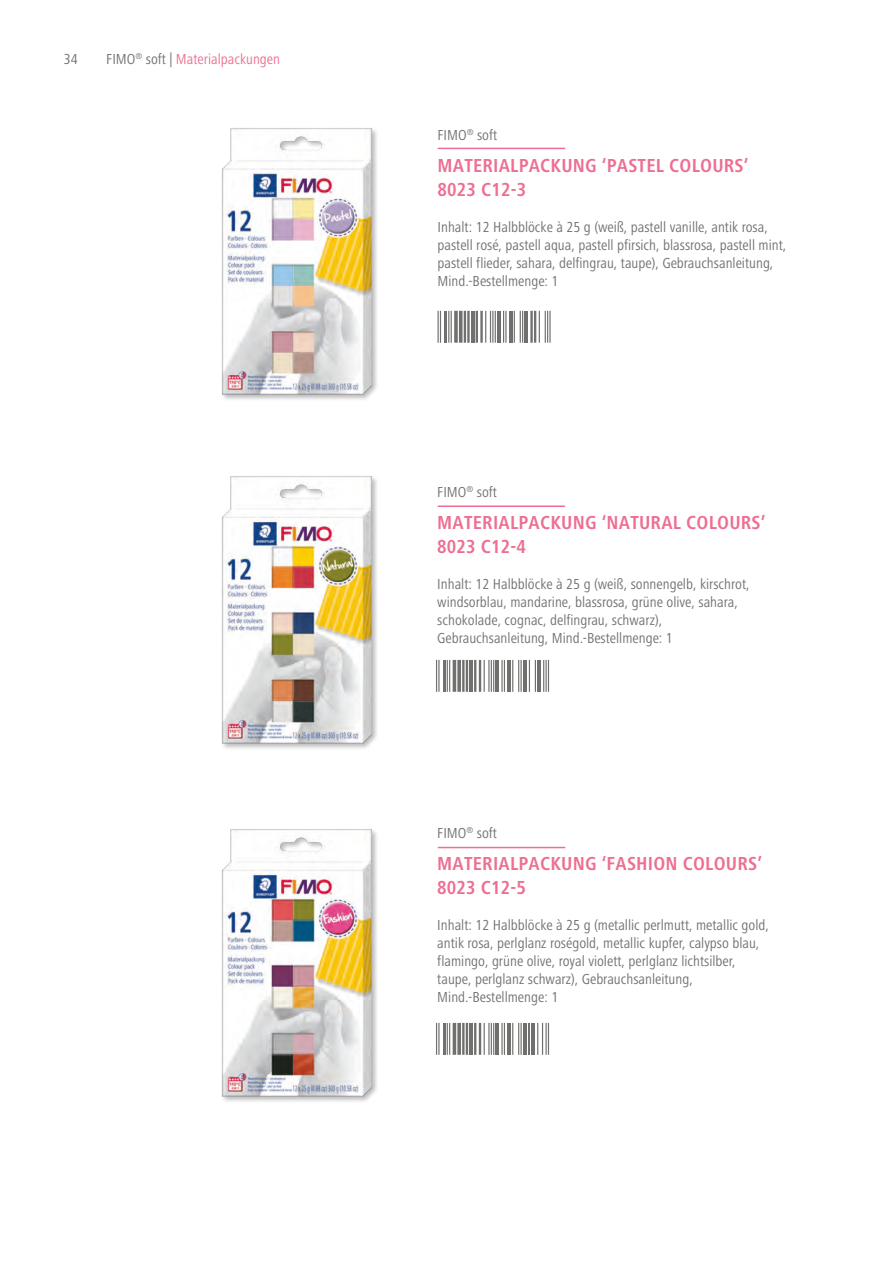
<style>
.page{position:relative;width:893px;height:1263px;background:#fff}
.page>*{position:absolute;margin:0;border:0;box-sizing:border-box;transform-origin:0 0}
.t1{font:700 condensed 19.5px/23.4px "Frutiger Next LTW1 G";letter-spacing:.01em;color:#ed6e91}
.t2{font:condensed 15px/18px "Frutiger Next LTW1 G";color:#70706f}
.t3{font:condensed 15px "Frutiger Next LTW1 G";color:#ed6e91}
.s1{color:#70706f}
</style>
<div class="page">
<hr style="left:438px;top:148px;width:127px;height:1px;background:#ed6e91">
<img style="left:222px;top:128px;width:155px;height:272px">
<hr style="left:440px;top:311px;width:1px;height:32px;background:#70706f">
<hr style="left:437px;top:311px;width:2px;height:32px;background:#70706f">
<hr style="left:445px;top:311px;width:2px;height:32px;background:#70706f">
<hr style="left:451px;top:311px;width:1px;height:32px;background:#70706f">
<hr style="left:448px;top:311px;width:1px;height:32px;background:#70706f">
<hr style="left:459px;top:311px;width:3px;height:32px;background:#70706f">
<svg style="left:454px;top:311px;width:4px;height:32px"></svg>
<hr style="left:467px;top:311px;width:3px;height:32px;background:#70706f">
<hr style="left:464px;top:311px;width:2px;height:32px;background:#70706f">
<hr style="left:471px;top:311px;width:3px;height:32px;background:#70706f">
<hr style="left:480px;top:311px;width:3px;height:32px;background:#70706f">
<hr style="left:476px;top:311px;width:2px;height:32px;background:#70706f">
<hr style="left:495px;top:311px;width:1px;height:32px;background:#70706f">
<hr style="left:492px;top:311px;width:1px;height:32px;background:#70706f">
<hr style="left:490px;top:311px;width:1px;height:32px;background:#70706f">
<hr style="left:485px;top:311px;width:1px;height:32px;background:#70706f">
<hr style="left:497px;top:311px;width:4px;height:32px;background:#70706f">
<hr style="left:505px;top:311px;width:2px;height:32px;background:#70706f">
<hr style="left:503px;top:311px;width:1px;height:32px;background:#70706f">
<hr style="left:509px;top:311px;width:3px;height:32px;background:#70706f">
<hr style="left:522px;top:311px;width:1px;height:32px;background:#70706f">
<hr style="left:520px;top:311px;width:1px;height:32px;background:#70706f">
<hr style="left:514px;top:311px;width:1px;height:32px;background:#70706f">
<hr style="left:524px;top:311px;width:4px;height:32px;background:#70706f">
<hr style="left:534px;top:311px;width:2px;height:32px;background:#70706f">
<hr style="left:530px;top:311px;width:3px;height:32px;background:#70706f">
<hr style="left:549px;top:311px;width:2px;height:32px;background:#70706f">
<hr style="left:547px;top:311px;width:1px;height:32px;background:#70706f">
<hr style="left:545px;top:311px;width:1px;height:32px;background:#70706f">
<hr style="left:539px;top:311px;width:1px;height:32px;background:#70706f">
<img style="left:222px;top:476px;width:155px;height:273px">
<img style="left:222px;top:829px;width:155px;height:273px">
<hr style="left:438px;top:505px;width:127px;height:2px;background:#ed6e91">
<hr style="left:438px;top:847px;width:127px;height:1px;background:#ed6e91">
<hr style="left:438px;top:660px;width:2px;height:32px;background:#70706f">
<hr style="left:436px;top:660px;width:1px;height:32px;background:#70706f">
<hr style="left:443px;top:660px;width:2px;height:32px;background:#70706f">
<hr style="left:449px;top:660px;width:1px;height:32px;background:#70706f">
<hr style="left:447px;top:660px;width:1px;height:32px;background:#70706f">
<svg style="left:457px;top:660px;width:4px;height:32px"></svg>
<hr style="left:453px;top:660px;width:3px;height:32px;background:#70706f">
<hr style="left:466px;top:660px;width:2px;height:32px;background:#70706f">
<hr style="left:462px;top:660px;width:3px;height:32px;background:#70706f">
<hr style="left:469px;top:660px;width:4px;height:32px;background:#70706f">
<hr style="left:479px;top:660px;width:2px;height:32px;background:#70706f">
<hr style="left:474px;top:660px;width:2px;height:32px;background:#70706f">
<hr style="left:493px;top:660px;width:1px;height:32px;background:#70706f">
<hr style="left:491px;top:660px;width:1px;height:32px;background:#70706f">
<hr style="left:488px;top:660px;width:2px;height:32px;background:#70706f">
<hr style="left:484px;top:660px;width:1px;height:32px;background:#70706f">
<hr style="left:495px;top:660px;width:4px;height:32px;background:#70706f">
<hr style="left:504px;top:660px;width:1px;height:32px;background:#70706f">
<hr style="left:501px;top:660px;width:2px;height:32px;background:#70706f">
<hr style="left:507px;top:660px;width:4px;height:32px;background:#70706f">
<hr style="left:520px;top:660px;width:2px;height:32px;background:#70706f">
<hr style="left:518px;top:660px;width:1px;height:32px;background:#70706f">
<hr style="left:512px;top:660px;width:1px;height:32px;background:#70706f">
<hr style="left:523px;top:660px;width:3px;height:32px;background:#70706f">
<hr style="left:535px;top:660px;width:1px;height:32px;background:#70706f">
<hr style="left:529px;top:660px;width:1px;height:32px;background:#70706f">
<hr style="left:537px;top:660px;width:4px;height:32px;background:#70706f">
<hr style="left:548px;top:660px;width:1px;height:32px;background:#70706f">
<hr style="left:545px;top:660px;width:2px;height:32px;background:#70706f">
<hr style="left:543px;top:660px;width:1px;height:32px;background:#70706f">
<hr style="left:438px;top:1023px;width:2px;height:32px;background:#70706f">
<hr style="left:436px;top:1023px;width:1px;height:32px;background:#70706f">
<hr style="left:443px;top:1023px;width:2px;height:32px;background:#70706f">
<hr style="left:449px;top:1023px;width:1px;height:32px;background:#70706f">
<hr style="left:447px;top:1023px;width:1px;height:32px;background:#70706f">
<svg style="left:457px;top:1023px;width:4px;height:32px"></svg>
<hr style="left:453px;top:1023px;width:3px;height:32px;background:#70706f">
<hr style="left:466px;top:1023px;width:2px;height:32px;background:#70706f">
<hr style="left:462px;top:1023px;width:3px;height:32px;background:#70706f">
<hr style="left:469px;top:1023px;width:4px;height:32px;background:#70706f">
<hr style="left:479px;top:1023px;width:2px;height:32px;background:#70706f">
<hr style="left:474px;top:1023px;width:2px;height:32px;background:#70706f">
<hr style="left:493px;top:1023px;width:1px;height:32px;background:#70706f">
<hr style="left:491px;top:1023px;width:1px;height:32px;background:#70706f">
<hr style="left:488px;top:1023px;width:2px;height:32px;background:#70706f">
<hr style="left:484px;top:1023px;width:1px;height:32px;background:#70706f">
<hr style="left:495px;top:1023px;width:4px;height:32px;background:#70706f">
<hr style="left:504px;top:1023px;width:1px;height:32px;background:#70706f">
<hr style="left:501px;top:1023px;width:2px;height:32px;background:#70706f">
<hr style="left:507px;top:1023px;width:4px;height:32px;background:#70706f">
<hr style="left:520px;top:1023px;width:2px;height:32px;background:#70706f">
<hr style="left:518px;top:1023px;width:1px;height:32px;background:#70706f">
<hr style="left:512px;top:1023px;width:1px;height:32px;background:#70706f">
<hr style="left:523px;top:1023px;width:3px;height:32px;background:#70706f">
<hr style="left:529px;top:1023px;width:1px;height:32px;background:#70706f">
<hr style="left:531px;top:1023px;width:4px;height:32px;background:#70706f">
<hr style="left:548px;top:1023px;width:1px;height:32px;background:#70706f">
<hr style="left:545px;top:1023px;width:2px;height:32px;background:#70706f">
<hr style="left:542px;top:1023px;width:1px;height:32px;background:#70706f">
<hr style="left:537px;top:1023px;width:1px;height:32px;background:#70706f">
<p class="t2" style="left:64px;top:50px;width:15px">34</p>
<p class="t3" style="left:106px;top:50px;width:175px"><span class="s1">FIMO</span><sup>®</sup> <span class="s1">soft |</span> Materialpackungen</p>
<p class="t2" style="left:437px;top:126px;width:61px">FIMO<sup>®</sup> soft</p>
<h1 class="t1" style="left:437px;top:154px;width:313px">MATERIALPACKUNG ‘PASTEL COLOURS’<br>8023 C12-3</h1>
<p class="t2" style="left:437px;top:217px;width:350px">Inhalt: 12 Halbblöcke à 25 g (weiß, pastell vanille, antik rosa, pastell rosé, pastell aqua, pastell pfirsich, blassrosa, pastell mint, pastell flieder, sahara, delfingrau, taupe), Gebrauchsanleitung, Mind.-Bestellmenge: 1</p>
<p class="t2" style="left:437px;top:483px;width:61px">FIMO<sup>®</sup> soft</p>
<h1 class="t1" style="left:437px;top:511px;width:330px">MATERIALPACKUNG ‘NATURAL COLOURS’<br>8023 C12-4</h1>
<p class="t2" style="left:437px;top:575px;width:314px">Inhalt: 12 Halbblöcke à 25 g (weiß, sonnengelb, kirschrot, windsorblau, mandarine, blassrosa, grüne olive, sahara, schokolade, cognac, delfingrau, schwarz), Gebrauchsanleitung, Mind.-Bestellmenge: 1</p>
<p class="t2" style="left:437px;top:824px;width:61px">FIMO<sup>®</sup> soft</p>
<h1 class="t1" style="left:437px;top:852px;width:326px">MATERIALPACKUNG ‘FASHION COLOURS’<br>8023 C12-5</h1>
<p class="t2" style="left:437px;top:916px;width:333px">Inhalt: 12 Halbblöcke à 25 g (metallic perlmutt, metallic gold, antik rosa, perlglanz roségold, metallic kupfer, calypso blau, flamingo, grüne olive, royal violett, perlglanz lichtsilber, taupe, perlglanz schwarz), Gebrauchsanleitung, Mind.-Bestellmenge: 1</p>
</div>
